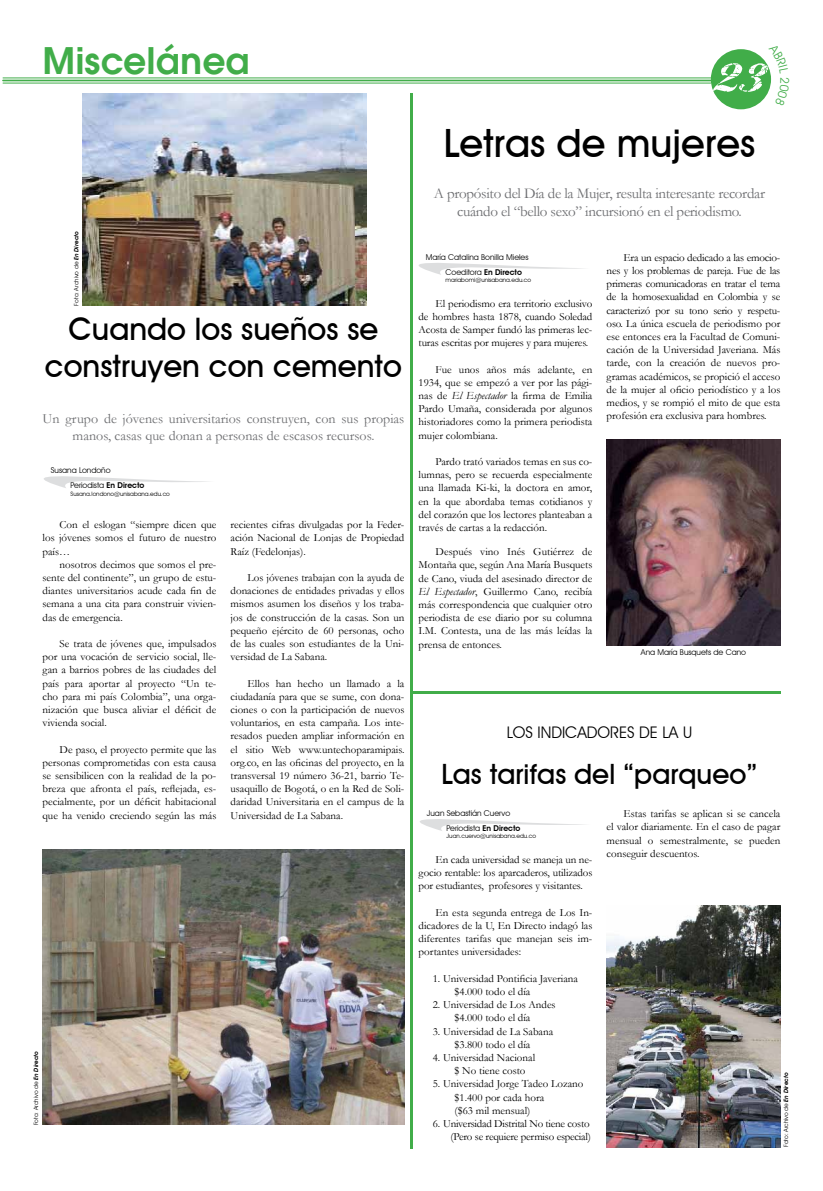
<style>
.page{position:relative;width:823px;height:1191px;background:#fff}
.page>*{position:absolute;margin:0;border:0;box-sizing:border-box;transform-origin:0 0}
.t1{font:600 40px "Avant Gar Got Itc TEE";color:#41ad49}
.t2{font:500 39px "Avant Garde IT Cby BT";color:#000}
.t3{font:500 31px/37.2px "Avant Garde IT Cby BT";color:#000;text-align:center}
.t4{font:500 28px "Avant Garde IT Cby BT";color:#000}
.t5{font:16px "Avant Garde IT Cby BT";color:#000}
.t6{font:15px/18px "Garamond";letter-spacing:-.02em;color:#6d6e71;text-align:center}
.t7{font:14px/16.8px "Garamond";color:#6d6e71;text-align:center}
.t8{font:11px/13.2px "Garamond";color:#000;text-align:justify}
.t9{font:11px/13.2px "Garamond";letter-spacing:-.02em;color:#000;text-align:right}
.t10{font:8px/15.3px "Avant Garde IT Cby BT";color:#000}
.t11{font:6px "Avant Garde IT Cby BT";color:#000}
.s1{font-weight:600;font-style:italic}
.s2{font-weight:600}
.s3{font-style:italic}
</style>
<div class="page">
<svg style="left:710px;top:49px;width:60px;height:60px"></svg>
<hr style="left:3px;top:77px;width:707px;height:1px;background:#41ad49">
<hr style="left:3px;top:80px;width:707px;height:1px;background:#41ad49">
<hr style="left:3px;top:83px;width:707px;height:1px;background:#41ad49">
<hr style="left:411px;top:691px;width:369px;height:2px;background:#41ad49">
<hr style="left:410px;top:93px;width:2px;height:1055px;background:#41ad49">
<img style="left:82px;top:93px;width:284px;height:213px">
<img style="left:43px;top:849px;width:361px;height:275px">
<img style="left:606px;top:905px;width:174px;height:242px">
<img style="left:606px;top:440px;width:174px;height:206px">
<svg style="left:44px;top:476px;width:164px;height:12px"></svg>
<svg style="left:420px;top:819px;width:164px;height:12px"></svg>
<svg style="left:419px;top:263px;width:164px;height:12px"></svg>
<svg style="left:712px;top:49px;width:60px;height:57px"></svg>
<h1 class="t1" style="left:43px;top:37px;width:209px">Miscelánea</h1>
<p class="t11" style="left:72px;top:305px;width:76px;rotate:-90deg">Foto: Archivo de <span class="s1">En Directo</span></p>
<h3 class="t3" style="left:45px;top:310px;width:358px">Cuando los sueños se construyen con cemento</h3>
<p class="t7" style="left:43px;top:410px;width:363px">Un grupo de jóvenes universitarios construyen, con sus propias manos, casas que donan a personas de escasos recursos.</p>
<p class="t10" style="left:71px;top:462px;width:75px;text-indent:-20px">Susana Londoño<br>Periodista <span class="s2">En Directo</span></p>
<p class="t11" style="left:71px;top:490px;width:101px">Susana.londono@unisabana.edu.co</p>
<p class="t8" style="left:43px;top:518px;width:175px;text-indent:17px">Con el eslogan “siempre dicen que los jóvenes somos el futuro de nuestro país…</p>
<p class="t8" style="left:43px;top:557px;width:175px;text-indent:17px">nosotros decimos que somos el pre&shy;sente del continente”, un grupo de estu&shy;diantes universitarios acude cada fin de semana a una cita para construir vivien&shy;das de emergencia.</p>
<p class="t8" style="left:43px;top:636px;width:175px;text-indent:17px">Se trata de jóvenes que, impulsados por una vocación de servicio social, lle&shy;gan a barrios pobres de las ciudades del país para aportar al proyecto “Un te&shy;cho para mi país Colombia”, una orga&shy;nización que busca aliviar el déficit de vivienda social.</p>
<p class="t8" style="left:43px;top:742px;width:175px;text-indent:17px">De paso, el proyecto permite que las personas comprometidas con esta causa se sensibilicen con la realidad de la po&shy;breza que afronta el país, reflejada, es&shy;pecialmente, por un déficit habitacional que ha venido creciendo según las más</p>
<p class="t8" style="left:230px;top:518px;width:175px">recientes cifras divulgadas por la Feder&shy;ación Nacional de Lonjas de Propiedad Raíz (Fedelonjas).</p>
<p class="t8" style="left:230px;top:570px;width:175px;text-indent:17px">Los jóvenes trabajan con la ayuda de donaciones de entidades privadas y ellos mismos asumen los diseños y los traba&shy;jos de construcción de la casas. Son un pequeño ejército de 60 personas, ocho de las cuales son estudiantes de la Uni&shy;versidad de La Sabana.</p>
<p class="t8" style="left:230px;top:676px;width:175px;text-indent:17px">Ellos han hecho un llamado a la ciudadanía para que se sume, con dona&shy;ciones o con la participación de nuevos voluntarios, en esta campaña. Los inte&shy;resados pueden ampliar información en el sitio Web www.untechoparamipais. org.co, en las oficinas del proyecto, en la transversal 19 número 36-21, barrio Te&shy;usaquillo de Bogotá, o en la Red de Soli&shy;daridad Universitaria en el campus de la Universidad de La Sabana.</p>
<p class="t11" style="left:32px;top:1125px;width:76px;rotate:-90deg">Foto: Archivo de <span class="s1">En Directo</span></p>
<h2 class="t2" style="left:443px;top:119px;width:313px">Letras de mujeres</h2>
<h3 class="t6" style="left:433px;top:184px;width:332px">A propósito del Día de la Mujer, resulta interesante recordar cuándo el “bello sexo” incursionó en el periodismo.</h3>
<p class="t10" style="left:445px;top:249px;width:84px;text-indent:-20px">María Catalina Bonilla Mieles<br>Coeditora <span class="s2">En Directo</span></p>
<p class="t11" style="left:445px;top:276px;width:87px">mariabomi@unisabana.edu.co</p>
<p class="t8" style="left:418px;top:296px;width:175px;text-indent:17px">El periodismo era territorio exclusivo de hombres hasta 1878, cuando Soledad Acosta de Samper fundó las primeras lec&shy;turas escritas por mujeres y para mujeres.</p>
<p class="t8" style="left:418px;top:362px;width:175px;text-indent:17px">Fue unos años más adelante, en 1934, que se empezó a ver por las pági&shy;nas de <span class="s3">El Espectador</span> la firma de Emilia Pardo Umaña, considerada por algunos historiadores como la primera periodista mujer colombiana.</p>
<p class="t8" style="left:418px;top:455px;width:175px;text-indent:17px">Pardo trató variados temas en sus co&shy;lumnas, pero se recuerda especialmente una llamada Ki-ki, la doctora en amor, en la que abordaba temas cotidianos y del corazón que los lectores planteaban a través de cartas a la redacción.</p>
<p class="t8" style="left:418px;top:545px;width:175px;text-indent:17px">Después vino Inés Gutiérrez de Montaña que, según Ana María Busquets de Cano, viuda del asesinado director de <span class="s3">El Espectador</span>, Guillermo Cano, recibía más correspondencia que cualquier otro periodista de ese diario por su columna I.M. Contesta, una de las más leídas la prensa de entonces.</p>
<p class="t8" style="left:606px;top:250px;width:175px;text-indent:17px">Era un espacio dedicado a las emocio&shy;nes y los problemas de pareja. Fue de las primeras comunicadoras en tratar el tema de la homosexualidad en Colombia y se caracterizó por su tono serio y respetu&shy;oso. La única escuela de periodismo por ese entonces era la Facultad de Comuni&shy;cación de la Universidad Javeriana. Más tarde, con la creación de nuevos pro&shy;gramas académicos, se propició el acceso de la mujer al oficio periodístico y a los medios, y se rompió el mito de que esta profesión era exclusiva para hombres.</p>
<p class="t10" style="left:640px;top:644px;width:106px">Ana María Busquets de Cano</p>
<h3 class="t5" style="left:506px;top:723px;width:186px">LOS INDICADORES DE LA U</h3>
<h3 class="t4" style="left:441px;top:757px;width:317px">Las tarifas del “parqueo”</h3>
<p class="t10" style="left:446px;top:805px;width:75px;text-indent:-20px">Juan Sebastián Cuervo<br>Periodista <span class="s2">En Directo</span></p>
<p class="t11" style="left:446px;top:832px;width:91px">Juan.cuervo@unisabana.edu.co</p>
<p class="t8" style="left:418px;top:852px;width:175px;text-indent:17px">En cada universidad se maneja un ne&shy;gocio rentable: los aparcaderos, utilizados por estudiantes, profesores y visitantes.</p>
<p class="t8" style="left:418px;top:905px;width:175px;text-indent:17px">En esta segunda entrega de Los In&shy;dicadores de la U, En Directo indagó las diferentes tarifas que manejan seis im&shy;portantes universidades:</p>
<p class="t8" style="left:454px;top:971px;width:125px;text-indent:-22px">1. Universidad Pontificia Javeriana $4.000 todo el día</p>
<p class="t8" style="left:432px;top:997px;width:124px;text-align:center">2. Universidad de Los Andes $4.000 todo el día</p>
<p class="t8" style="left:432px;top:1024px;width:122px;text-align:center">3. Universidad de La Sabana $3.800 todo el día</p>
<p class="t8" style="left:454px;top:1050px;width:82px;text-indent:-22px">4. Universidad Nacional $ No tiene costo</p>
<p class="t8" style="left:454px;top:1077px;width:130px;text-align:left;text-indent:-22px">5. Universidad Jorge Tadeo Lozano $1.400 por cada hora<br>($63 mil mensual)</p>
<p class="t9" style="left:432px;top:1116px;width:160px">6. Universidad Distrital No tiene costo (Pero se requiere permiso especial)</p>
<p class="t8" style="left:606px;top:807px;width:175px;text-indent:17px">Estas tarifas se aplican si se cancela el valor diariamente. En el caso de pagar mensual o semestralmente, se pueden conseguir descuentos.</p>
<p class="t11" style="left:781px;top:1147px;width:76px;rotate:-90deg">Foto: Archivo de <span class="s1">En Directo</span></p>
</div>
